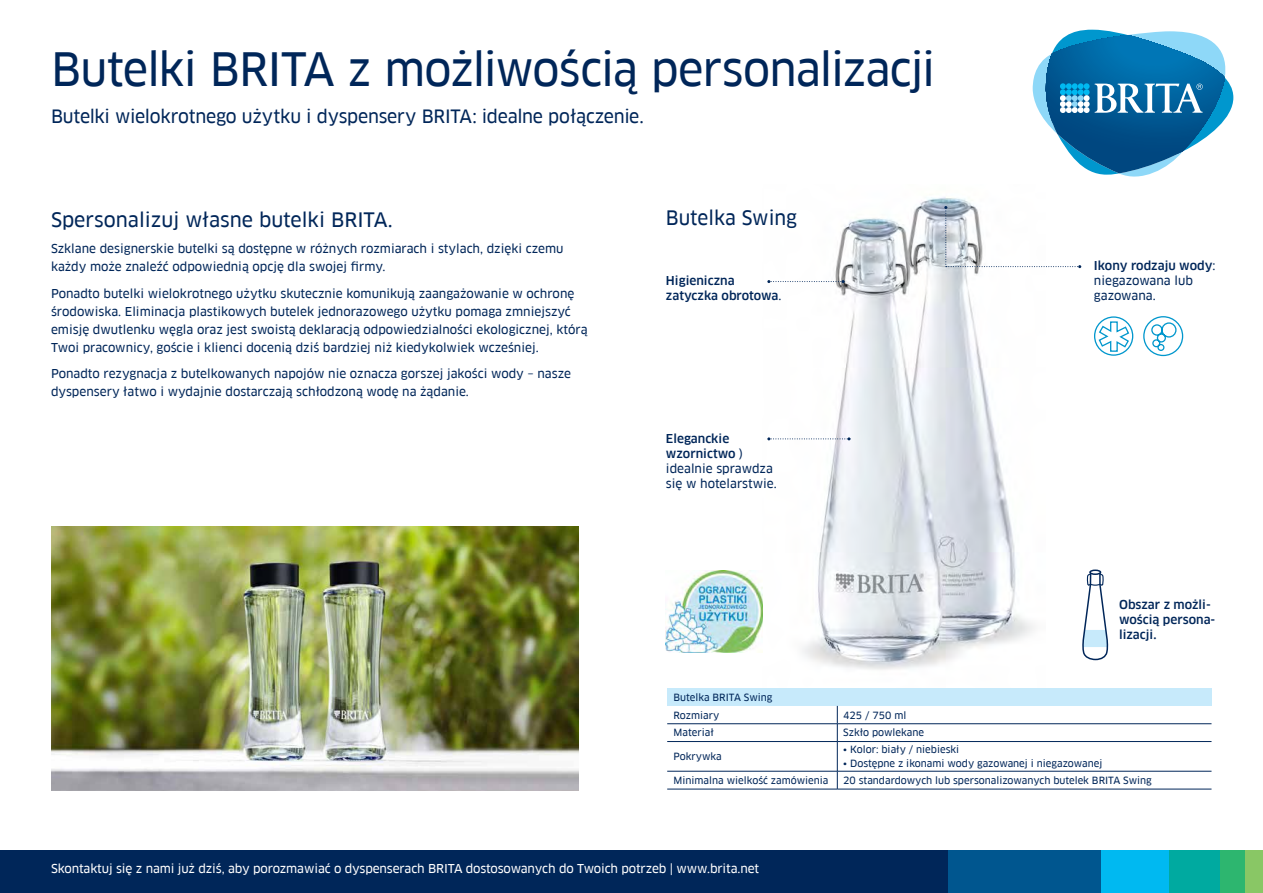
<style>
.page{position:relative;width:1263px;height:893px;background:#fff}
.page>*{position:absolute;margin:0;border:0;box-sizing:border-box;transform-origin:0 0}
.t1{font:45px "Clan Pro News CV";letter-spacing:-.025em;color:#002659}
.t2{font:19.5px "Clan Pro News CV";color:#002659}
.t3{font:18px "Clan Pro News CV";letter-spacing:-.015em;color:#002659}
.t4{font:12px/18px "Clan Pro News CV";color:#002659}
.t5{font:12px/15px "Clan Pro Medium CV";color:#002659}
.t6{font:12px "Clan Pro News CV";letter-spacing:-.01em;color:#fff}
.t7{font:9.75px/17.4px "Clan Pro News CV";color:#002659}
.s1{font-family:"Clan Pro News CV"}
</style>
<div class="page">
<img style="left:763px;top:197px;width:283px;height:492px">
<div style="left:667px;top:689px;width:544px;height:17px;background:#c7eafb"></div>
<hr style="left:667px;top:723px;width:170px;height:1px;background:#002659">
<hr style="left:837px;top:723px;width:374px;height:1px;background:#002659">
<hr style="left:667px;top:741px;width:170px;height:1px;background:#002659">
<hr style="left:837px;top:741px;width:374px;height:1px;background:#002659">
<hr style="left:667px;top:771px;width:170px;height:1px;background:#002659">
<svg style="left:837px;top:706px;width:1px;height:83px"></svg>
<hr style="left:837px;top:771px;width:374px;height:1px;background:#002659">
<hr style="left:667px;top:789px;width:170px;height:1px;background:#002659">
<hr style="left:837px;top:789px;width:374px;height:1px;background:#002659">
<img style="left:665px;top:570px;width:97px;height:82px">
<svg style="left:944px;top:206px;width:137px;height:62px"></svg>
<svg style="left:767px;top:280px;width:77px;height:3px"></svg>
<svg style="left:767px;top:437px;width:83px;height:3px"></svg>
<svg style="left:1094px;top:316px;width:40px;height:40px"></svg>
<svg style="left:1150px;top:322px;width:27px;height:30px"></svg>
<div style="left:1143px;top:316px;width:40px;height:40px;border:1px solid #0097cd;border-radius:50%"></div>
<div style="left:1089px;top:569px;width:12px;height:6px;border:2px solid #002659;border-radius:50%"></div>
<svg style="left:1081px;top:571px;width:28px;height:118px"></svg>
<img style="left:51px;top:526px;width:527px;height:264px">
<div style="left:0;top:850px;width:948px;height:43px;background:#002659"></div>
<div style="left:948px;top:850px;width:153px;height:43px;background:#00568f"></div>
<div style="left:1101px;top:850px;width:68px;height:43px;background:#00b9f1"></div>
<div style="left:1169px;top:850px;width:51px;height:43px;background:#00aaa0"></div>
<div style="left:1220px;top:850px;width:26px;height:43px;background:#2db66f"></div>
<div style="left:1246px;top:850px;width:17px;height:43px;background:#89c765"></div>
<svg style="left:1033px;top:30px;width:200px;height:147px"></svg>
<h1 class="t1" style="left:51px;top:43px;width:886px">Butelki BRITA z możliwością personalizacji</h1>
<h3 class="t3" style="left:51px;top:105px;width:594px">Butelki wielokrotnego użytku i dyspensery BRITA: idealne połączenie.</h3>
<h2 class="t2" style="left:51px;top:208px;width:343px">Spersonalizuj własne butelki BRITA.</h2>
<p class="t4" style="left:51px;top:240px;width:514px">Szklane designerskie butelki są dostępne w różnych rozmiarach i stylach, dzięki czemu każdy może znaleźć odpowiednią opcję dla swojej firmy.</p>
<p class="t4" style="left:51px;top:284px;width:538px">Ponadto butelki wielokrotnego użytku skutecznie komunikują zaangażowanie w ochronę środowiska. Eliminacja plastikowych butelek jednorazowego użytku pomaga zmniejszyć emisję dwutlenku węgla oraz jest swoistą deklaracją odpowiedzialności ekologicznej, którą Twoi pracownicy, goście i klienci docenią dziś bardziej niż kiedykolwiek wcześniej.</p>
<p class="t4" style="left:51px;top:365px;width:521px">Ponadto rezygnacja z butelkowanych napojów nie oznacza gorszej jakości wody – nasze dyspensery łatwo i wydajnie dostarczają schłodzoną wodę na żądanie.</p>
<h2 class="t2" style="left:666px;top:206px;width:133px">Butelka Swing</h2>
<p class="t5" style="left:666px;top:273px;width:117px">Higieniczna zatyczka obrotowa<span class="s1">.</span></p>
<p class="t5" style="left:666px;top:431px;width:79px">Eleganckie wzornictwo <span class="s1">)</span></p>
<p class="t4" style="left:666px;top:461px;width:112px;line-height:15px">idealnie sprawdza się w hotelarstwie.</p>
<p class="t7" style="left:674px;top:689px;width:100px">Butelka BRITA Swing<br>Rozmiary</p>
<p class="t7" style="left:843px;top:706px;width:64px">425 / 750 ml</p>
<p class="t5" style="left:1094px;top:258px;width:123px">Ikony rodzaju wody<span class="s1">:</span></p>
<p class="t4" style="left:1094px;top:273px;width:100px;line-height:15px">niegazowana lub gazowana.</p>
<p class="t5" style="left:1119px;top:597px;width:98px">Obszar z możli&shy;wością persona&shy;lizacji.</p>
<p class="t7" style="left:674px;top:724px;width:42px">Materiał</p>
<p class="t7" style="left:843px;top:724px;width:82px">Szkło powlekane</p>
<p class="t7" style="left:674px;top:748px;width:50px">Pokrywka</p>
<p class="t7" style="left:843px;top:741px;width:117px">• Kolor: biały / niebieski</p>
<p class="t7" style="left:843px;top:755px;width:261px">• Dostępne z ikonami wody gazowanej i niegazowanej</p>
<p class="t7" style="left:674px;top:772px;width:156px">Minimalna wielkość zamówienia</p>
<p class="t7" style="left:843px;top:772px;width:310px">20 standardowych lub spersonalizowanych butelek BRITA Swing</p>
<p class="t6" style="left:51px;top:861px;width:710px">Skontaktuj się z nami już dziś, aby porozmawiać o dyspenserach BRITA dostosowanych do Twoich potrzeb | www.brita.net</p>
</div>
